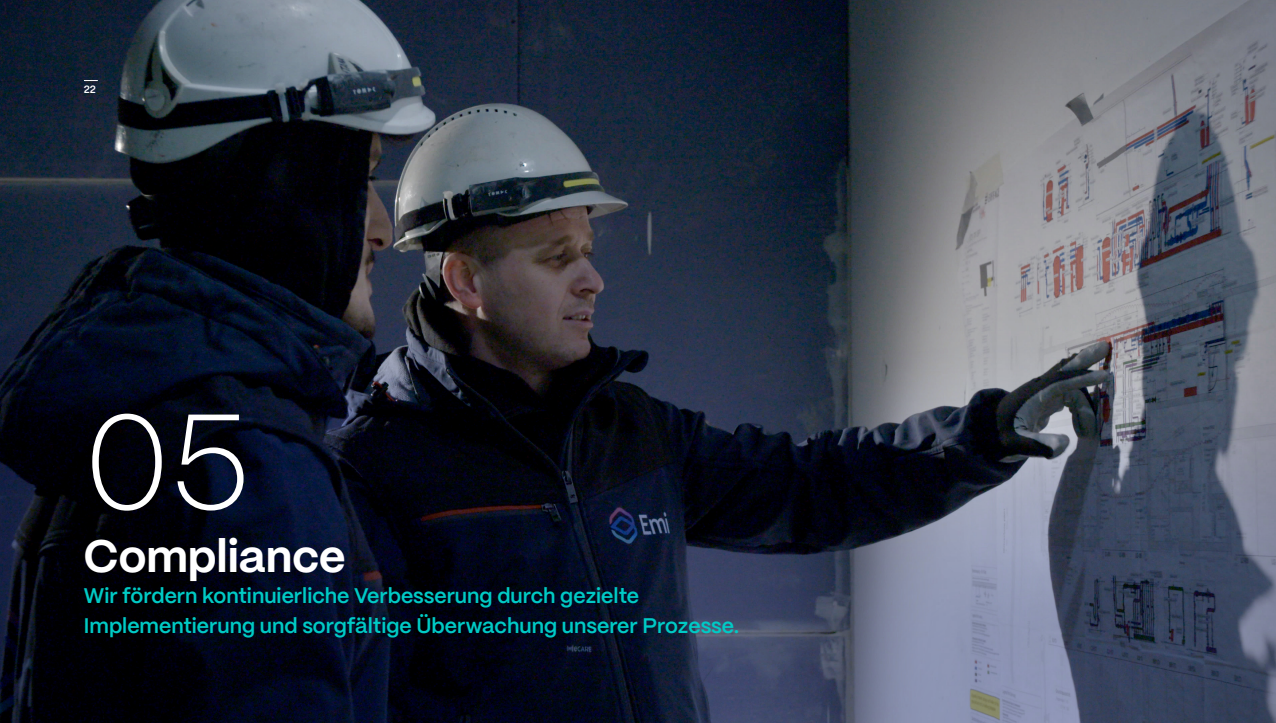
<style>
.page{position:relative;width:1276px;height:723px;background:#fff}
.page>*{position:absolute;margin:0;border:0;box-sizing:border-box;transform-origin:0 0}
.t1{font:200 135.9px "PP Mori";color:#fff}
.t2{font:700 45.3px "PP Mori";color:#fff}
.t3{font:600 21.15px/30.2px "PP Mori";color:#00cac5}
.t4{font:600 10.5px "PP Mori";color:#fff}
</style>
<div class="page">
<img style="left:0;top:0;width:1276px;height:723px">
<svg style="left:84px;top:80px;width:14px;height:1px"></svg>
<p class="t4" style="left:84px;top:81px;width:14px">22</p>
<h1 class="t1" style="left:84px;top:348px;width:168px">05</h1>
<h2 class="t2" style="left:84px;top:517px;width:263px">Compliance</h2>
<p class="t3" style="left:84px;top:579px;width:656px">Wir fördern kontinuierliche Verbesserung durch gezielte<br>Implementierung und sorgfältige Überwachung unserer Prozesse.</p>
</div>
